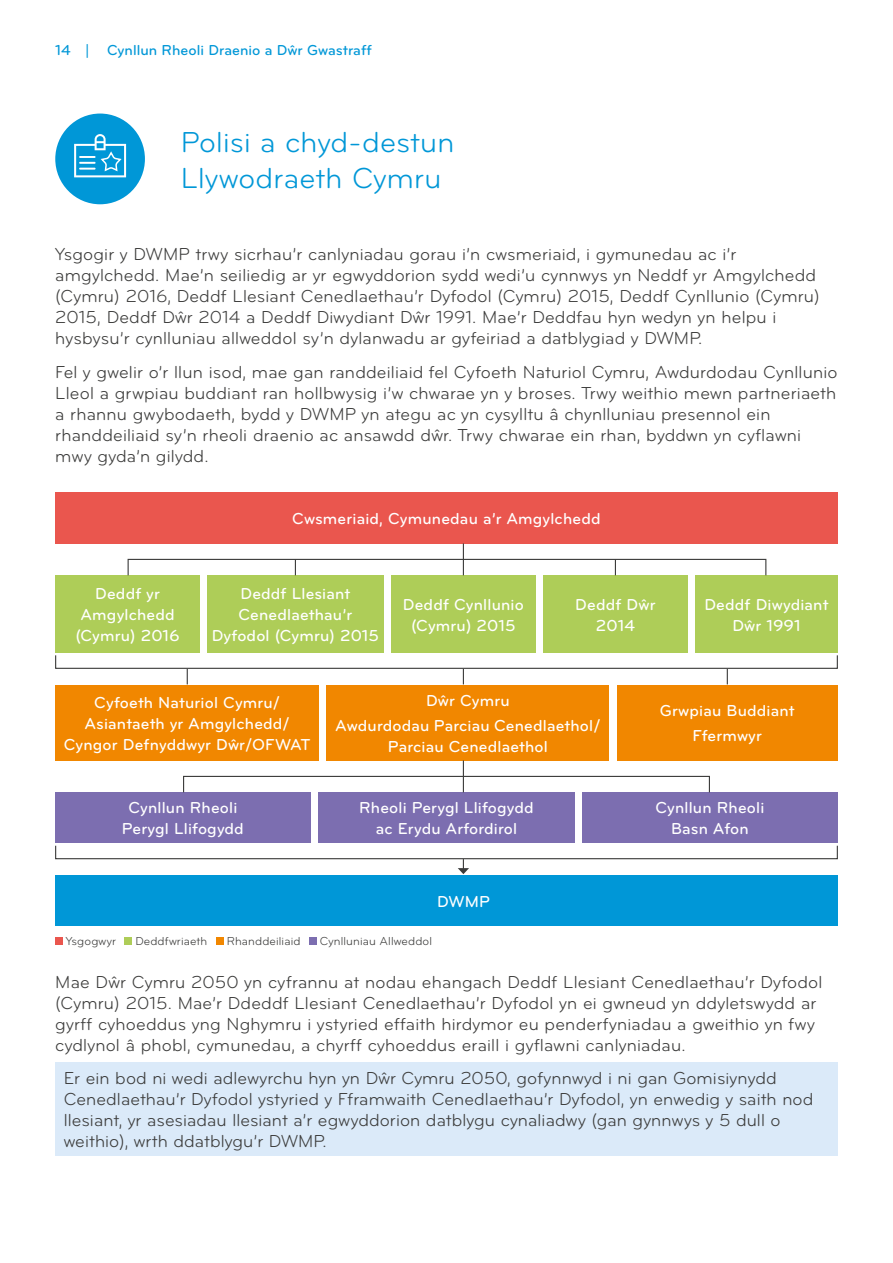
<style>
.page{position:relative;width:893px;height:1263px;background:#fff}
.page>*{position:absolute;margin:0;border:0;box-sizing:border-box;transform-origin:0 0}
.t1{font:30px/36px "Bryant Pro";letter-spacing:.01em;color:#0097d7}
.t2{font:18px/21px "Bryant Pro";letter-spacing:.01em;color:#3c3c3b}
.t3{font:500 16.5px/21px "Bryant Pro";letter-spacing:.01em;color:#fff;text-align:center}
.t4{font:500 15px "Bryant Pro";color:#0097d7}
.t5{font:12px "Bryant Pro";letter-spacing:.01em;color:#3c3c3b}
</style>
<div class="page">
<div style="left:55px;top:1062px;width:783px;height:94px;background:#dbeaf9"></div>
<div style="left:55px;top:492px;width:783px;height:51px;background:#ea564e"></div>
<div style="left:55px;top:575px;width:145px;height:78px;background:#aecd58"></div>
<div style="left:207px;top:575px;width:177px;height:78px;background:#aecd58"></div>
<div style="left:391px;top:575px;width:145px;height:78px;background:#aecd58"></div>
<div style="left:543px;top:575px;width:145px;height:78px;background:#aecd58"></div>
<div style="left:695px;top:575px;width:143px;height:78px;background:#aecd58"></div>
<div style="left:55px;top:685px;width:264px;height:75px;background:#f18700"></div>
<div style="left:582px;top:792px;width:256px;height:51px;background:#7c6eb0"></div>
<div style="left:327px;top:685px;width:282px;height:75px;background:#f18700"></div>
<div style="left:55px;top:792px;width:256px;height:51px;background:#7c6eb0"></div>
<div style="left:617px;top:685px;width:221px;height:75px;background:#f18700"></div>
<div style="left:318px;top:792px;width:257px;height:51px;background:#7c6eb0"></div>
<div style="left:55px;top:875px;width:783px;height:51px;background:#0097d7"></div>
<div style="left:55px;top:938px;width:7px;height:7px;background:#ea564e"></div>
<div style="left:125px;top:938px;width:7px;height:7px;background:#aecd58"></div>
<div style="left:216px;top:938px;width:7px;height:7px;background:#f18700"></div>
<div style="left:309px;top:938px;width:7px;height:7px;background:#7c6eb0"></div>
<div style="left:128px;top:559px;width:638px;height:17px;border:1px solid #3c3c3b"></div>
<div style="left:183px;top:776px;width:527px;height:17px;border:1px solid #3c3c3b"></div>
<div style="left:55px;top:845px;width:783px;height:14px;border:1px solid #3c3c3b"></div>
<div style="left:55px;top:655px;width:783px;height:14px;border:1px solid #3c3c3b"></div>
<hr style="left:463px;top:543px;width:1px;height:32px;background:#3c3c3b">
<svg style="left:463px;top:669px;width:1px;height:15px"></svg>
<svg style="left:187px;top:669px;width:1px;height:15px"></svg>
<svg style="left:727px;top:669px;width:1px;height:15px"></svg>
<hr style="left:463px;top:760px;width:1px;height:32px;background:#3c3c3b">
<svg style="left:458px;top:859px;width:11px;height:15px"></svg>
<svg style="left:615px;top:559px;width:1px;height:16px"></svg>
<svg style="left:295px;top:559px;width:1px;height:16px"></svg>
<div style="left:55px;top:114px;width:90px;height:90px;background:#0097d7;border-radius:50%"></div>
<svg style="left:74px;top:134px;width:52px;height:43px"></svg>
<p class="t4" style="left:55px;top:41px;width:318px">14 | Cynllun Rheoli Draenio a Dŵr Gwastraff</p>
<h1 class="t1" style="left:181px;top:124px;width:275px">Polisi a chyd-destun<br>Llywodraeth Cymru</h1>
<p class="t2" style="left:55px;top:244px;width:766px">Ysgogir y DWMP trwy sicrhau’r canlyniadau gorau i’n cwsmeriaid, i gymunedau ac i’r amgylchedd. Mae’n seiliedig ar yr egwyddorion sydd wedi’u cynnwys yn Neddf yr Amgylchedd (Cymru) 2016, Deddf Llesiant Cenedlaethau’r Dyfodol (Cymru) 2015, Deddf Cynllunio (Cymru)<br>2015, Deddf Dŵr 2014 a Deddf Diwydiant Dŵr 1991. Mae’r Deddfau hyn wedyn yn helpu i hysbysu’r cynlluniau allweddol sy’n dylanwadu ar gyfeiriad a datblygiad y DWMP.</p>
<p class="t2" style="left:55px;top:362px;width:784px">Fel y gwelir o’r llun isod, mae gan randdeiliaid fel Cyfoeth Naturiol Cymru, Awdurdodau Cynllunio Lleol a grwpiau buddiant ran hollbwysig i’w chwarae yn y broses. Trwy weithio mewn partneriaeth a rhannu gwybodaeth, bydd y DWMP yn ategu ac yn cysylltu â chynlluniau presennol ein rhanddeiliaid sy’n rheoli draenio ac ansawdd dŵr. Trwy chwarae ein rhan, byddwn yn cyflawni mwy gyda’n gilydd.</p>
<p class="t3" style="left:292px;top:508px;width:310px">Cwsmeriaid, Cymunedau a’r Amgylchedd</p>
<p class="t3" style="left:75px;top:583px;width:106px">Deddf yr<br>Amgylchedd (Cymru) 2016</p>
<p class="t3" style="left:212px;top:583px;width:169px">Deddf Llesiant<br>Cenedlaethau’r<br>Dyfodol (Cymru) 2015</p>
<p class="t3" style="left:403px;top:594px;width:122px">Deddf Cynllunio (Cymru) 2015</p>
<p class="t3" style="left:575px;top:594px;width:82px">Deddf Dŵr<br>2014</p>
<p class="t3" style="left:704px;top:594px;width:125px">Deddf Diwydiant<br>Dŵr 1991</p>
<p class="t3" style="left:64px;top:692px;width:248px">Cyfoeth Naturiol Cymru/<br>Asiantaeth yr Amgylchedd/<br>Cyngor Defnyddwyr Dŵr/OFWAT</p>
<p class="t3" style="left:122px;top:797px;width:123px">Cynllun Rheoli<br>Perygl Llifogydd</p>
<p class="t3" style="left:335px;top:688px;width:267px;line-height:25.2px">Dŵr Cymru<br>Awdurdodau Parciau Cenedlaethol/</p>
<p class="t3" style="left:388px;top:736px;width:161px">Parciau Cenedlaethol</p>
<p class="t3" style="left:359px;top:797px;width:176px">Rheoli Perygl Llifogydd ac Erydu Arfordirol</p>
<p class="t3" style="left:437px;top:891px;width:54px">DWMP</p>
<p class="t5" style="left:66px;top:934px;width:52px">Ysgogwyr</p>
<p class="t5" style="left:135px;top:934px;width:73px">Deddfwriaeth</p>
<p class="t5" style="left:227px;top:934px;width:75px">Rhanddeiliaid</p>
<p class="t5" style="left:320px;top:934px;width:114px">Cynlluniau Allweddol</p>
<p class="t3" style="left:660px;top:698px;width:136px;line-height:25.2px">Grwpiau Buddiant<br>Ffermwyr</p>
<p class="t3" style="left:655px;top:797px;width:110px">Cynllun Rheoli<br>Basn Afon</p>
<p class="t2" style="left:55px;top:971px;width:769px">Mae Dŵr Cymru 2050 yn cyfrannu at nodau ehangach Deddf Llesiant Cenedlaethau’r Dyfodol (Cymru) 2015. Mae’r Ddeddf Llesiant Cenedlaethau’r Dyfodol yn ei gwneud yn ddyletswydd ar gyrff cyhoeddus yng Nghymru i ystyried effaith hirdymor eu penderfyniadau a gweithio yn fwy cydlynol â phobl, cymunedau, a chyrff cyhoeddus eraill i gyflawni canlyniadau.</p>
<p class="t2" style="left:64px;top:1068px;width:751px">Er ein bod ni wedi adlewyrchu hyn yn Dŵr Cymru 2050, gofynnwyd i ni gan Gomisiynydd Cenedlaethau’r Dyfodol ystyried y Fframwaith Cenedlaethau’r Dyfodol, yn enwedig y saith nod llesiant, yr asesiadau llesiant a’r egwyddorion datblygu cynaliadwy (gan gynnwys y 5 dull o weithio), wrth ddatblygu’r DWMP.</p>
</div>
